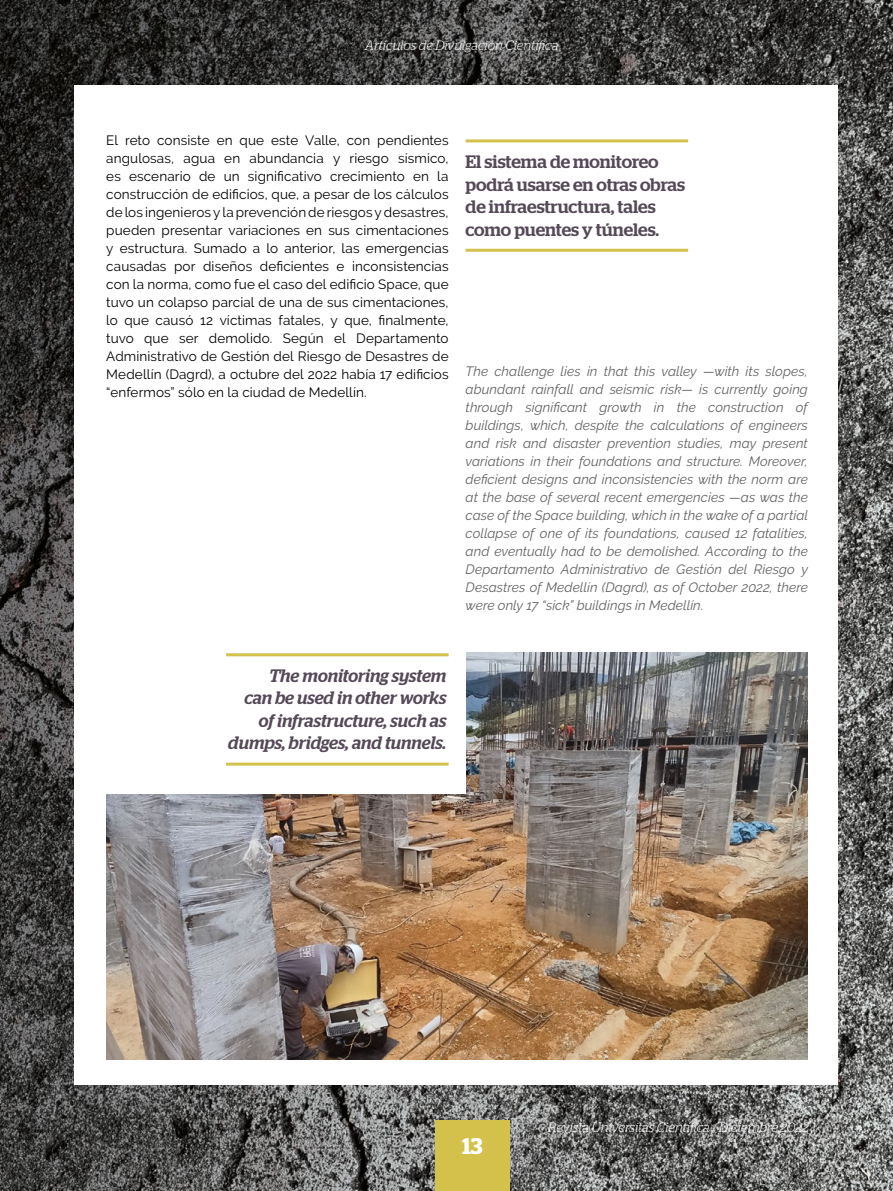
<style>
.page{position:relative;width:893px;height:1191px;background:#fff}
.page>*{position:absolute;margin:0;border:0;box-sizing:border-box;transform-origin:0 0}
.t1{font:600 22.5px "Stag";color:#fff}
.t2{font:italic 500 18px/22.5px "Stag";color:#554958;text-align:right}
.t3{font:500 18px/22.5px "Stag";color:#554958}
.t4{font:13.5px/18px "Raleway";letter-spacing:.01em;color:#000;text-align:justify}
.t5{font:italic 13.5px/18px "Raleway";letter-spacing:.005em;color:#646363;text-align:justify}
.t6{font:italic 300 13.5px "Stag";color:#fff}
.s1{color:#706f6f}
</style>
<div class="page">
<img style="left:0;top:0;width:893px;height:1191px">
<div style="left:74px;top:85px;width:764px;height:999px;background:#fff"></div>
<div style="left:435px;top:1120px;width:75px;height:71px;background:#d3c14b"></div>
<hr style="left:466px;top:139px;width:222px;height:3px;background:#d3c14b">
<hr style="left:466px;top:249px;width:222px;height:3px;background:#d3c14b">
<img style="left:106px;top:652px;width:702px;height:407px">
<div style="left:92px;top:625px;width:374px;height:168px;background:#fff"></div>
<hr style="left:226px;top:653px;width:223px;height:3px;background:#d3c14b">
<hr style="left:226px;top:762px;width:223px;height:3px;background:#d3c14b">
<p class="t6" style="left:365px;top:37px;width:195px">Artículos de Divulgación Científica</p>
<p class="t4" style="left:106px;top:131px;width:344px">El reto consiste en que este Valle, con pendientes angulosas, agua en abundancia y riesgo sísmico, es escenario de un significativo crecimiento en la construcción de edificios, que, a pesar de los cálculos de los ingenieros y la prevención de riesgos y desastres, pueden presentar variaciones en sus cimentaciones y estructura. Sumado a lo anterior, las emergencias causadas por diseños deficientes e inconsistencias con la norma, como fue el caso del edificio Space, que tuvo un colapso parcial de una de sus cimentaciones, lo que causó 12 víctimas fatales, y que, finalmente, tuvo que ser demolido. Según el Departamento Administrativo de Gestión del Riesgo de Desastres de Medellín (Dagrd), a octubre del 2022 había 17 edificios “enfermos” sólo en la ciudad de Medellín.</p>
<h2 class="t3" style="left:466px;top:150px;width:221px">El sistema de monitoreo podrá usarse en otras obras de infraestructura, tales como puentes y túneles.</h2>
<p class="t5" style="left:466px;top:362px;width:344px">The challenge lies in that this valley —with its slopes, abundant rainfall and seismic risk— is currently going through significant growth in the construction of buildings, which, despite the calculations of engineers and risk and disaster prevention studies, may present variations in their foundations and structure. Moreover, deficient designs and inconsistencies with the norm are at the base of several recent emergencies —as was the case of the Space building, which in the wake of a partial collapse of one of its foundations, caused 12 fatalities, and eventually had to be demolished. According to the Departamento Administrativo de Gestión del Riesgo y Desastres of Medellín (Dagrd), as of October 2022, there were only 17 “sick” buildings in Medellín.</p>
<h2 class="t2" style="left:228px;top:664px;width:220px">The monitoring system<br>can be used in other works of infrastructure, such as dumps, bridges, and tunnels.</h2>
<h1 class="t1" style="left:462px;top:1132px;width:22px">13</h1>
<p class="t6" style="left:548px;top:1119px;width:262px">Revista Universitas Científica /<span class="s1">Diciembre 2022</span></p>
</div>
